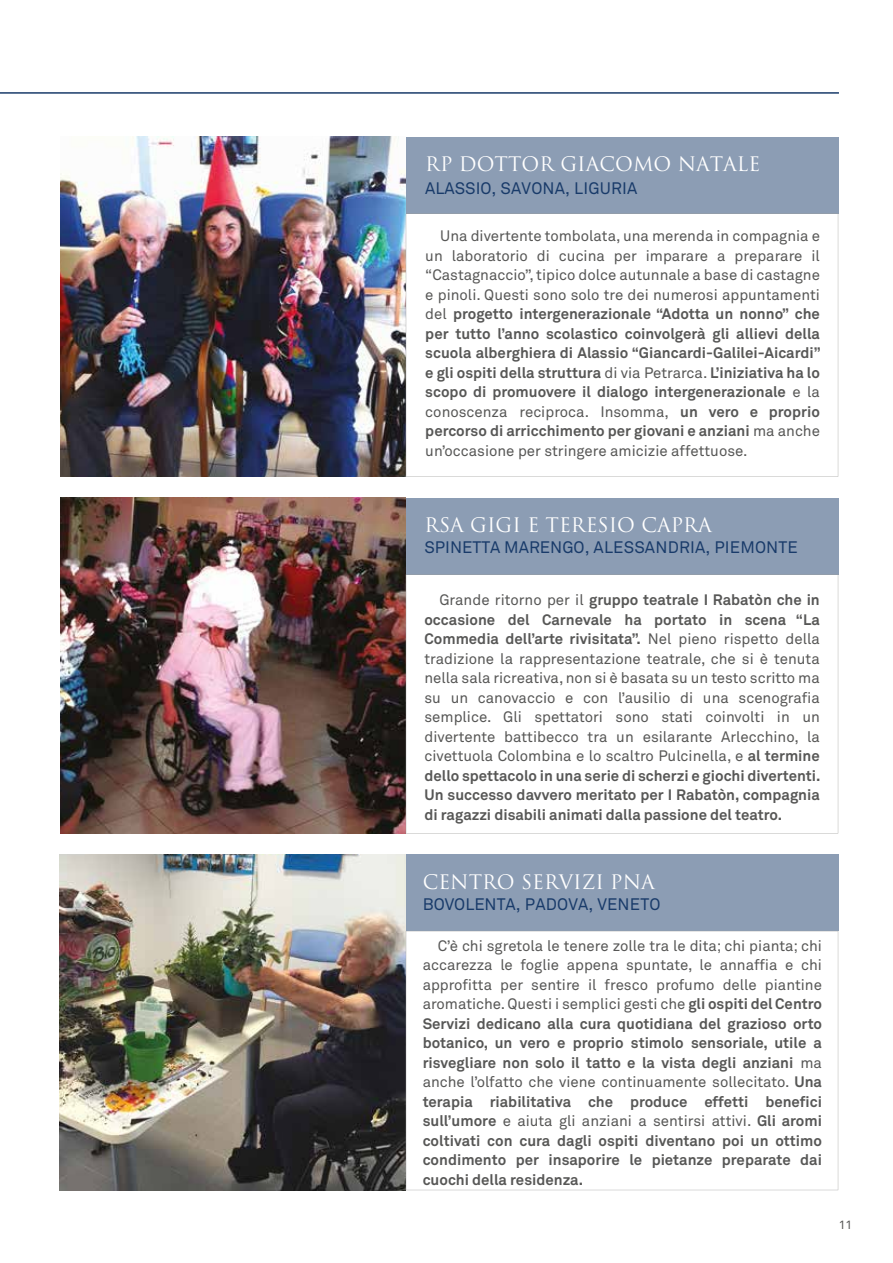
<style>
.page{position:relative;width:893px;height:1263px;background:#fff}
.page>*{position:absolute;margin:0;border:0;box-sizing:border-box;transform-origin:0 0}
.t1{font:19.5px "Trajan Pro";color:#fff}
.t2{font:16.5px "Akkurat";letter-spacing:.01em;color:#193b6a}
.t3{font:700 15px/19.5px "Akkurat";color:#575756;text-align:justify}
.t4{font:15px/19.5px "Akkurat";color:#575756;text-align:justify}
.t5{font:12px "Akkurat";color:#575756}
.s1{font-weight:400}
.s2{font-weight:700}
</style>
<div class="page">
<hr style="left:0;top:92px;width:839px;height:2px;background:#193b6a">
<div style="left:406px;top:137px;width:433px;height:77px;background:#8c9db4"></div>
<div style="left:406px;top:854px;width:432px;height:77px;background:#8c9db4"></div>
<div style="left:406px;top:498px;width:432px;height:76px;background:#8c9db4"></div>
<img style="left:60px;top:137px;width:346px;height:340px">
<img style="left:60px;top:498px;width:346px;height:335px">
<img style="left:59px;top:854px;width:347px;height:336px">
<svg style="left:406px;top:214px;width:432px;height:263px"></svg>
<svg style="left:406px;top:574px;width:432px;height:259px"></svg>
<svg style="left:406px;top:931px;width:432px;height:259px"></svg>
<h1 class="t1" style="left:425px;top:152px;width:337px">RP DOTTOR GIACOMO NATALE</h1>
<p class="t2" style="left:425px;top:178px;width:214px">ALASSIO, SAVONA, LIGURIA</p>
<p class="t3" style="left:425px;top:226px;width:397px;text-indent:15px"><span class="s1">Una divertente tombolata, una merenda in compagnia e un laboratorio di cucina per imparare a preparare il “Castagnaccio”, tipico dolce autunnale a base di castagne e pinoli. Questi sono solo tre dei numerosi appuntamenti del</span> progetto intergenerazionale “Adotta un nonno” che per tutto l’anno scolastico coinvolgerà gli allievi della scuola alberghiera di Alassio “Giancardi-Galilei-Aicardi” e gli ospiti della struttura <span class="s1">di via Petrarca.</span> L’iniziativa ha lo scopo di promuovere il dialogo intergenerazionale <span class="s1">e la conoscenza reciproca. Insomma,</span> un vero e proprio percorso di arricchimento per giovani e anziani <span class="s1">ma anche un’occasione per stringere amicizie affettuose.</span></p>
<h1 class="t1" style="left:424px;top:513px;width:289px">RSA GIGI E TERESIO CAPRA</h1>
<p class="t2" style="left:424px;top:538px;width:375px">SPINETTA MARENGO, ALESSANDRIA, PIEMONTE</p>
<p class="t4" style="left:424px;top:591px;width:398px;text-indent:15px">Grande ritorno per il <span class="s2">gruppo teatrale I Rabatòn che in occasione del Carnevale ha portato in scena “La Commedia dell’arte rivisitata”.</span> Nel pieno rispetto della tradizione la rappresentazione teatrale, che si è tenuta nella sala ricreativa, non si è basata su un testo scritto ma su un canovaccio e con l’ausilio di una scenografia semplice. Gli spettatori sono stati coinvolti in un divertente battibecco tra un esilarante Arlecchino, la civettuola Colombina e lo scaltro Pulcinella, e <span class="s2">al termine dello spettacolo in una serie di scherzi e giochi divertenti.<br>Un successo davvero meritato per I Rabatòn, compagnia di ragazzi disabili animati dalla passione del teatro.</span></p>
<h1 class="t1" style="left:423px;top:869px;width:234px">CENTRO SERVIZI PNA</h1>
<p class="t2" style="left:423px;top:894px;width:239px">BOVOLENTA, PADOVA, VENETO</p>
<p class="t3" style="left:423px;top:935px;width:401px;text-indent:15px"><span class="s1">C’è chi sgretola le tenere zolle tra le dita; chi pianta; chi accarezza le foglie appena spuntate, le annaffia e chi approfitta per sentire il fresco profumo delle piantine aromatiche. Questi i semplici gesti che</span> gli ospiti del Centro Servizi dedicano alla cura quotidiana del grazioso orto botanico, un vero e proprio stimolo sensoriale, utile a risvegliare non solo il tatto e la vista degli anziani <span class="s1">ma anche l’olfatto che viene continuamente sollecitato.</span> Una terapia riabilitativa che produce effetti benefici sull’umore <span class="s1">e aiuta gli anziani a sentirsi attivi.</span> Gli aromi coltivati con cura dagli ospiti diventano poi un ottimo condimento per insaporire le pietanze preparate dai cuochi della residenza.</p>
<p class="t5" style="left:839px;top:1218px;width:15px">11</p>
</div>
